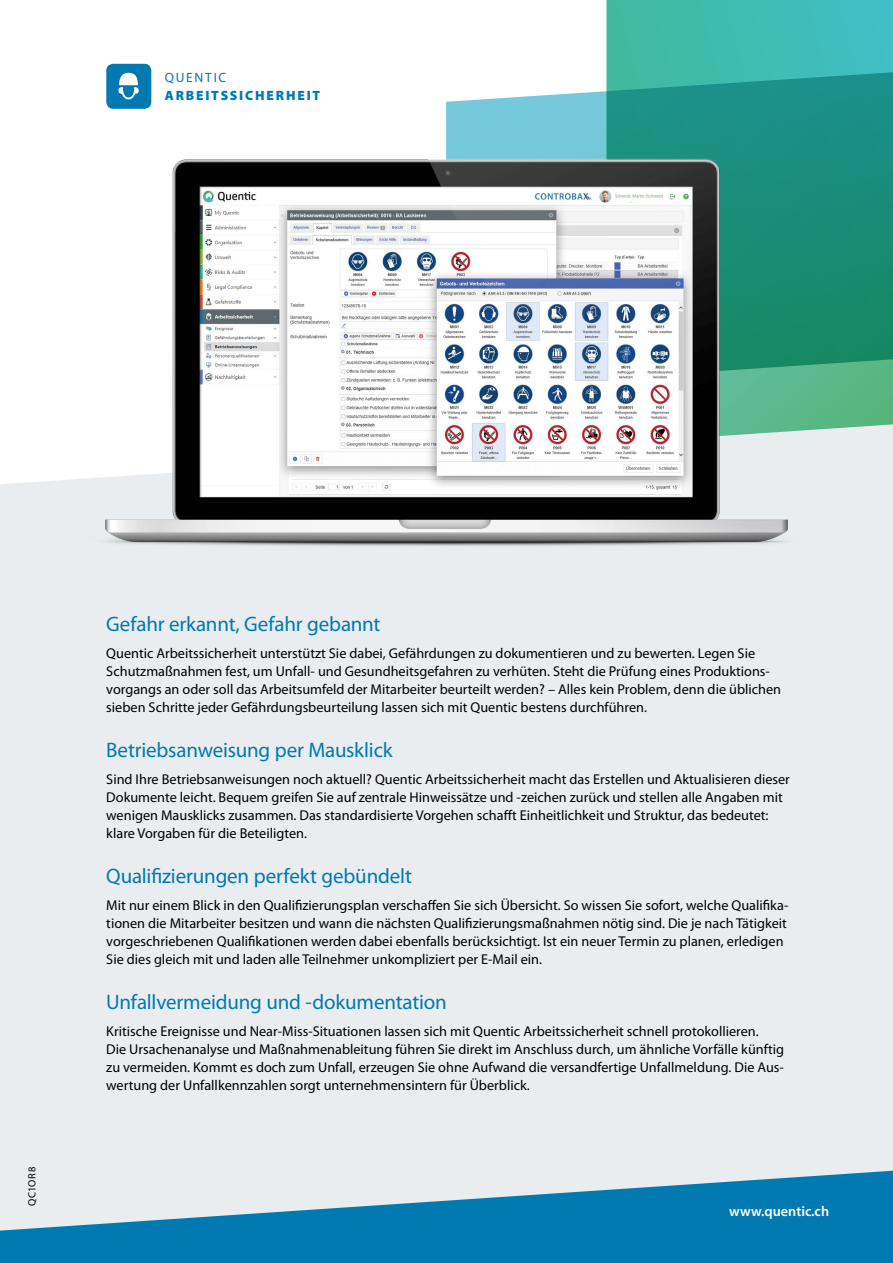
<style>
.page{position:relative;width:893px;height:1263px;background:#fff}
.page>*{position:absolute;margin:0;border:0;box-sizing:border-box;transform-origin:0 0}
.t1{font:21px "Myriad Pro";letter-spacing:-.005em;color:#007ab1}
.t2{font:14.25px/18px "Myriad Pro";color:#000}
.t3{font:600 14.25px "Myriad Pro";color:#fff}
.t4{font:900 13.5px "Myriad Pro";letter-spacing:.135em;color:#007ab1}
.t5{font:13.5px "Myriad Pro";letter-spacing:.125em;color:#007ab1}
.t6{font:10.5px "Myriad Pro";letter-spacing:.06em;color:#000}
</style>
<div class="page">
<svg style="left:606px;top:0;width:287px;height:53px;background:#40bcb2"></svg>
<svg style="left:446px;top:53px;width:447px;height:371px;background:#4baca1"></svg>
<div style="left:0;top:424px;width:893px;height:747px;background:#eaedef"></div>
<svg style="left:0;top:1171px;width:893px;height:92px;background:#4b9fc4"></svg>
<img style="left:55px;top:151px;width:778px;height:405px">
<div style="left:106px;top:64px;width:45px;height:45px;background:#007ab1;border-radius:7px"></div>
<svg style="left:118px;top:73px;width:21px;height:26px"></svg>
<p class="t5" style="left:165px;top:69px;width:63px">QUENTIC</p>
<p class="t4" style="left:165px;top:88px;width:157px">ARBEITSSICHERHEIT</p>
<p class="t6" style="left:26px;top:1206px;width:40px;rotate:-90deg">QC1OR8</p>
<h1 class="t1" style="left:106px;top:611px;width:276px">Gefahr erkannt, Gefahr gebannt</h1>
<p class="t2" style="left:106px;top:644px;width:676px">Quentic Arbeitssicherheit unterstützt Sie dabei, Gefährdungen zu dokumentieren und zu bewerten. Legen Sie Schutzmaßnahmen fest, um Unfall- und Gesundheitsgefahren zu verhüten. Steht die Prüfung eines Produktions&shy;vorgangs an oder soll das Arbeitsumfeld der Mitarbeiter beurteilt werden? – Alles kein Problem, denn die üblichen sieben Schritte jeder Gefährdungsbeurteilung lassen sich mit Quentic bestens durchführen.</p>
<h1 class="t1" style="left:106px;top:737px;width:288px">Betriebsanweisung per Mausklick</h1>
<p class="t2" style="left:106px;top:770px;width:685px">Sind Ihre Betriebsanweisungen noch aktuell? Quentic Arbeitssicherheit macht das Erstellen und Aktualisieren dieser Dokumente leicht. Bequem greifen Sie auf zentrale Hinweissätze und -zeichen zurück und stellen alle Angaben mit wenigen Mausklicks zusammen. Das standardisierte Vorgehen schafft Einheitlichkeit und Struktur, das bedeutet: klare Vorgaben für die Beteiligten.</p>
<h1 class="t1" style="left:106px;top:863px;width:307px">Qualifizierungen perfekt gebündelt</h1>
<p class="t2" style="left:106px;top:896px;width:684px">Mit nur einem Blick in den Qualifizierungsplan verschaffen Sie sich Übersicht. So wissen Sie sofort, welche Qualifika&shy;tionen die Mitarbeiter besitzen und wann die nächsten Qualifizierungsmaßnahmen nötig sind. Die je nach Tätigkeit vorgeschriebenen Qualifikationen werden dabei ebenfalls berücksichtigt. Ist ein neuer Termin zu planen, erledigen Sie dies gleich mit und laden alle Teilnehmer unkompliziert per E-Mail ein.</p>
<h1 class="t1" style="left:106px;top:989px;width:342px">Unfallvermeidung und -dokumentation</h1>
<p class="t2" style="left:106px;top:1022px;width:679px">Kritische Ereignisse und Near-Miss-Situationen lassen sich mit Quentic Arbeitssicherheit schnell protokollieren.<br>Die Ursachenanalyse und Maßnahmenableitung führen Sie direkt im Anschluss durch, um ähnliche Vorfälle künftig zu vermeiden. Kommt es doch zum Unfall, erzeugen Sie ohne Aufwand die versandfertige Unfallmeldung. Die Aus&shy;wertung der Unfallkennzahlen sorgt unternehmensintern für Überblick.</p>
<p class="t3" style="left:729px;top:1202px;width:101px">www.quentic.ch</p>
</div>
